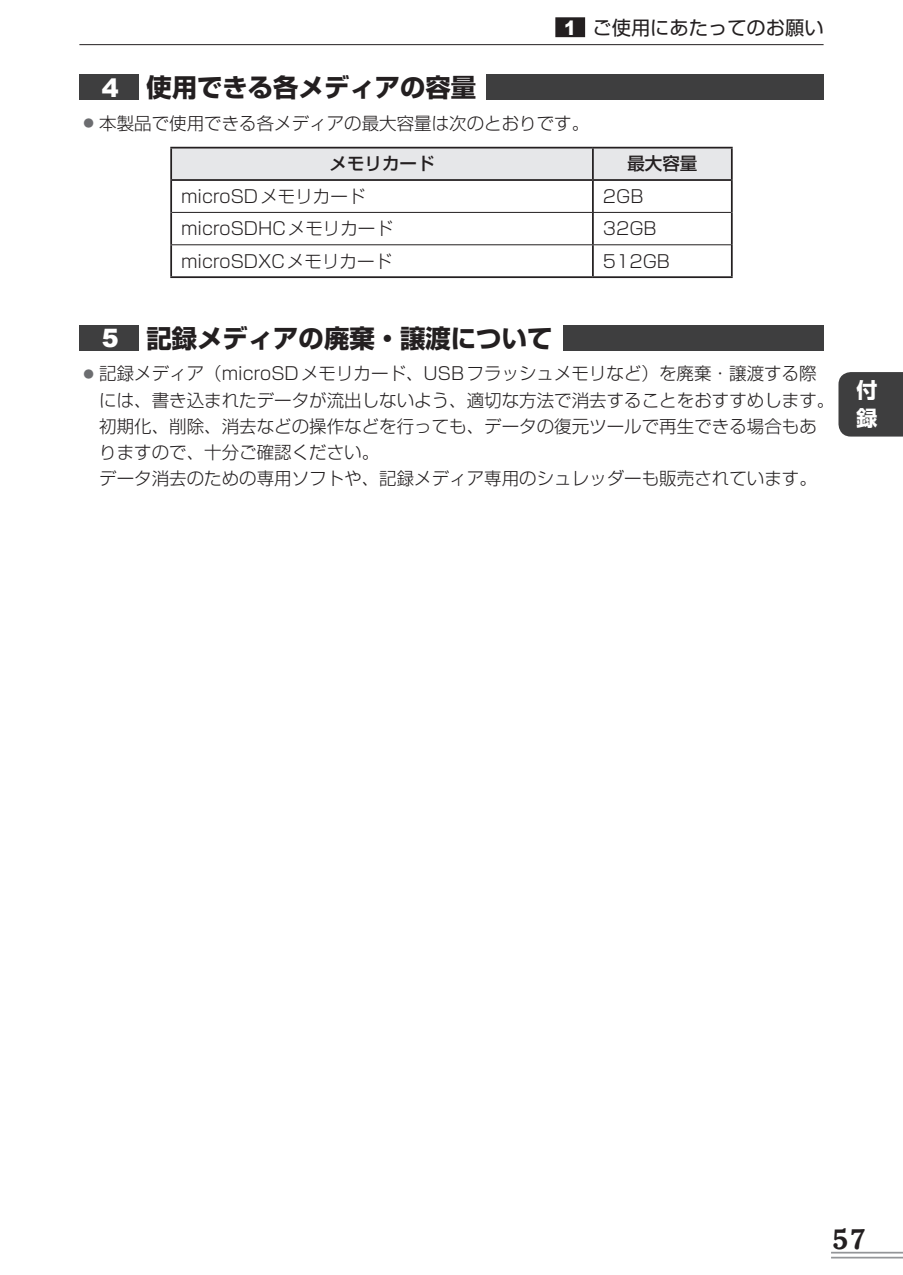
<style>
.page{position:relative;width:903px;height:1275px;background:#fff}
.page>*{position:absolute;margin:0;border:0;box-sizing:border-box;transform-origin:0 0}
.t1{font:28px "MO Suuji HA H Dn";color:#231f20}
.t2{font:700 25.38px "Shin Go Pro";color:#231f20}
.t3{font:700 21px/28px "Shin Go Pro";color:#fff}
.t4{font:19.25px "Shin Go Pro";color:#231f20}
.t5{font:300 17.5px/26.2px "Shin Go Pro";color:#231f20}
.t6{font:500 17.5px "Shin Go Pro";color:#231f20}
.s1{font-family:"Arial";font-weight:900;font-size:19.78px;color:#fff}
.s2{font-family:"Arial";font-weight:900;color:#fff}
</style>
<div class="page">
<div style="left:838px;top:372px;width:65px;height:65px;background:#3e3e3f"></div>
<hr style="left:831px;top:1252px;width:72px;height:1px;background:#939598">
<hr style="left:831px;top:1257px;width:72px;height:1px;background:#939598">
<div style="left:555px;top:17px;width:30px;height:20px;background:#231f20"></div>
<hr style="left:79px;top:44px;width:744px;height:1px;background:#231f20">
<div style="left:79px;top:74px;width:60px;height:26px;background:#3e3e3f"></div>
<div style="left:486px;top:74px;width:337px;height:26px;background:#3e3e3f"></div>
<div style="left:172px;top:149px;width:559px;height:30px;background:#e6e7e9"></div>
<hr style="left:731px;top:181px;width:2px;height:31px;background:#231f20">
<hr style="left:731px;top:212px;width:2px;height:33px;background:#231f20">
<hr style="left:731px;top:245px;width:2px;height:31px;background:#231f20">
<hr style="left:593px;top:212px;width:138px;height:1px;background:#231f20">
<hr style="left:593px;top:244px;width:138px;height:1px;background:#231f20">
<hr style="left:170px;top:181px;width:2px;height:31px;background:#231f20">
<hr style="left:592px;top:181px;width:2px;height:31px;background:#231f20">
<hr style="left:170px;top:212px;width:2px;height:32px;background:#231f20">
<hr style="left:592px;top:213px;width:2px;height:31px;background:#231f20">
<hr style="left:592px;top:245px;width:2px;height:31px;background:#231f20">
<hr style="left:172px;top:212px;width:421px;height:1px;background:#231f20">
<hr style="left:170px;top:244px;width:423px;height:1px;background:#231f20">
<hr style="left:170px;top:147px;width:423px;height:2px;background:#231f20">
<hr style="left:170px;top:149px;width:2px;height:30px;background:#231f20">
<hr style="left:593px;top:147px;width:140px;height:2px;background:#231f20">
<hr style="left:592px;top:149px;width:2px;height:30px;background:#231f20">
<hr style="left:731px;top:149px;width:2px;height:30px;background:#231f20">
<hr style="left:170px;top:179px;width:423px;height:2px;background:#231f20">
<hr style="left:593px;top:179px;width:140px;height:2px;background:#231f20">
<hr style="left:170px;top:245px;width:2px;height:31px;background:#231f20">
<hr style="left:170px;top:276px;width:423px;height:2px;background:#231f20">
<hr style="left:593px;top:276px;width:140px;height:2px;background:#231f20">
<div style="left:79px;top:325px;width:60px;height:26px;background:#3e3e3f"></div>
<div style="left:563px;top:325px;width:260px;height:26px;background:#3e3e3f"></div>
<p class="t4" style="left:564px;top:11px;width:261px"><span class="s1">1</span> ご使用にあたってのお願い</p>
<h2 class="t2" style="left:102px;top:67px;width:376px"><span class="s2">4</span> 使用できる各メディアの容量</h2>
<p class="t5" style="left:83px;top:108px;width:507px"><sup>●</sup> 本製品で使用できる各メディアの最大容量は次のとおりです。</p>
<p class="t6" style="left:329px;top:149px;width:106px">メモリカード</p>
<p class="t6" style="left:627px;top:149px;width:71px">最大容量</p>
<p class="t5" style="left:181px;top:181px;width:186px">microSDメモリカード</p>
<p class="t5" style="left:603px;top:181px;width:42px">2GB</p>
<p class="t5" style="left:181px;top:213px;width:213px">microSDHCメモリカード</p>
<p class="t5" style="left:603px;top:213px;width:56px">32GB</p>
<p class="t5" style="left:181px;top:246px;width:212px">microSDXCメモリカード</p>
<p class="t5" style="left:603px;top:246px;width:69px">512GB</p>
<h2 class="t2" style="left:102px;top:318px;width:452px"><span class="s2">5</span> 記録メディアの廃棄・譲渡について</h2>
<p class="t5" style="left:99px;top:358px;width:736px;text-indent:-16px"><sup>●</sup> 記録メディア（microSDメモリカード、USBフラッシュメモリなど）を廃棄・譲渡する際には、書き込まれたデータが流出しないよう、適切な方法で消去することをおすすめします。初期化、削除、消去などの操作などを行っても、データの復元ツールで再生できる場合もありますので、十分ご確認ください。<br>データ消去のための専用ソフトや、記録メディア専用のシュレッダーも販売されています。</p>
<p class="t3" style="left:856px;top:374px;width:22px">付録</p>
<h1 class="t1" style="left:831px;top:1229px;width:37px">57</h1>
</div>
